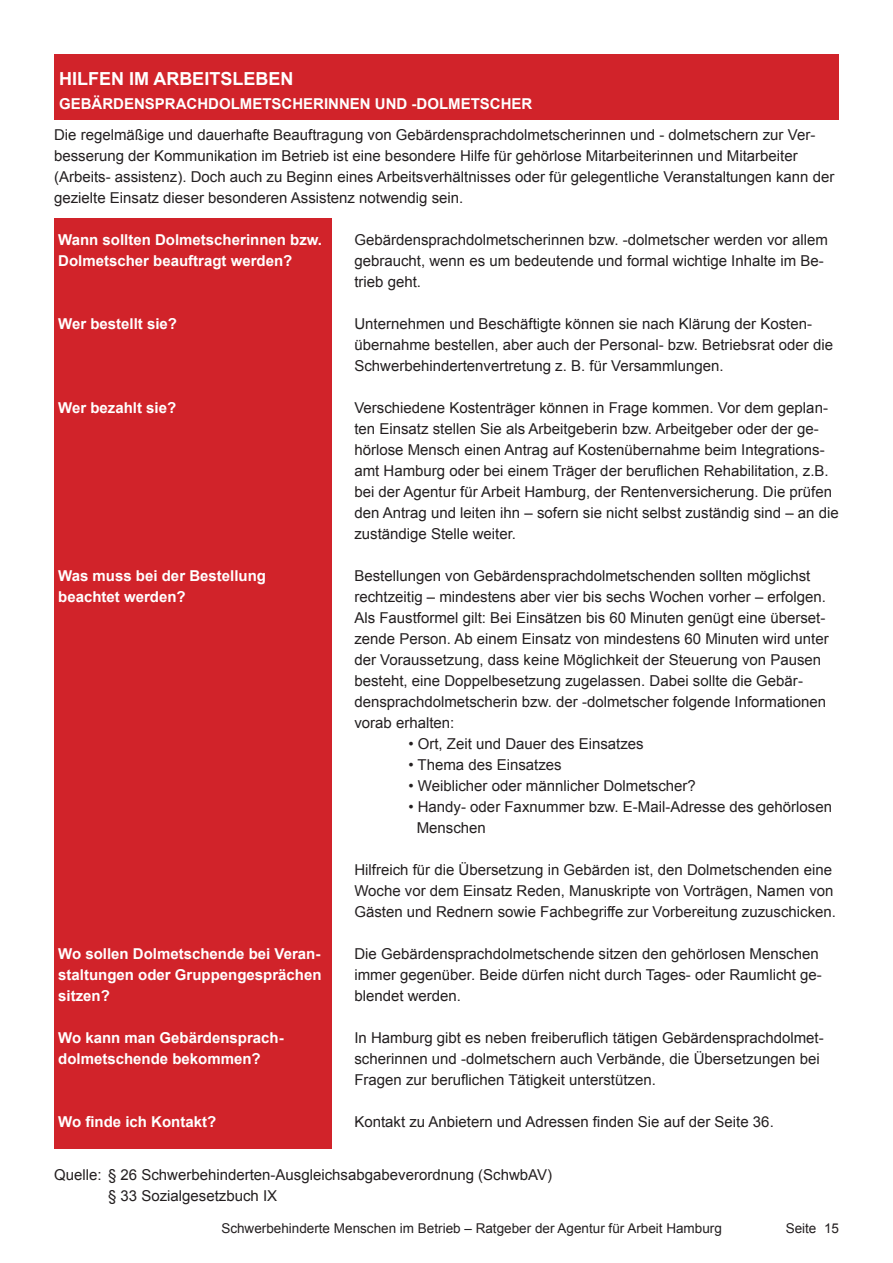
<style>
.page{position:relative;width:893px;height:1263px;background:#fff}
.page>*{position:absolute;margin:0;border:0;box-sizing:border-box;transform-origin:0 0}
.t1{font:700 18px "Arial";color:#fff}
.t2{font:15px/21px "Arial";color:#231f20}
.t3{font:700 15px "Arial";color:#fff}
.t4{font:13.5px "Arial";color:#231f20}
</style>
<div class="page">
<div style="left:54px;top:54px;width:785px;height:66px;background:#d1232a"></div>
<div style="left:54px;top:219px;width:278px;height:930px;background:#d1232a"></div>
<p class="t1" style="left:59px;top:66px;width:236px">HILFEN IM ARBEITSLEBEN</p>
<p class="t3" style="left:59px;top:93px;width:475px">GEBÄRDENSPRACHDOLMETSCHERINNEN UND -DOLMETSCHER</p>
<p class="t2" style="left:54px;top:124px;width:782px">Die regelmäßige und dauerhafte Beauftragung von Gebärdensprachdolmetscherinnen und - dolmetschern zur Ver&shy;besserung der Kommunikation im Betrieb ist eine besondere Hilfe für gehörlose Mitarbeiterinnen und Mitarbeiter (Arbeits- assistenz). Doch auch zu Beginn eines Arbeitsverhältnisses oder für gelegentliche Veranstaltungen kann der gezielte Einsatz dieser besonderen Assistenz notwendig sein.</p>
<p class="t3" style="left:58px;top:230px;width:265px">Wann sollten Dolmetscherinnen bzw.</p>
<p class="t3" style="left:58px;top:251px;width:236px">Dolmetscher beauftragt werden?</p>
<p class="t2" style="left:354px;top:230px;width:475px">Gebärdensprachdolmetscherinnen bzw. -dolmetscher werden vor allem gebraucht, wenn es um bedeutende und formal wichtige Inhalte im Be&shy;trieb geht.</p>
<p class="t2" style="left:354px;top:314px;width:480px">Unternehmen und Beschäftigte können sie nach Klärung der Kosten&shy;übernahme bestellen, aber auch der Personal- bzw. Betriebsrat oder die<br>Schwerbehindertenvertretung z. B. für Versammlungen.</p>
<p class="t2" style="left:354px;top:398px;width:486px">Verschiedene Kostenträger können in Frage kommen. Vor dem geplan&shy;ten Einsatz stellen Sie als Arbeitgeberin bzw. Arbeitgeber oder der ge&shy;hörlose Mensch einen Antrag auf Kostenübernahme beim Integrations&shy;amt Hamburg oder bei einem Träger der beruflichen Rehabilitation, z.B. bei der Agentur für Arbeit Hamburg, der Rentenversicherung. Die prüfen den Antrag und leiten ihn – sofern sie nicht selbst zuständig sind – an die zuständige Stelle weiter.</p>
<p class="t2" style="left:354px;top:566px;width:476px">Bestellungen von Gebärdensprachdolmetschenden sollten möglichst rechtzeitig – mindestens aber vier bis sechs Wochen vorher – erfolgen.<br>Als Faustformel gilt: Bei Einsätzen bis 60 Minuten genügt eine überset&shy;zende Person. Ab einem Einsatz von mindestens 60 Minuten wird unter der Voraussetzung, dass keine Möglichkeit der Steuerung von Pausen besteht, eine Doppelbesetzung zugelassen. Dabei sollte die Gebär&shy;densprachdolmetscherin bzw. der -dolmetscher folgende Informationen vorab erhalten:</p>
<p class="t2" style="left:408px;top:734px;width:237px">• Ort, Zeit und Dauer des Einsatzes</p>
<p class="t2" style="left:408px;top:755px;width:155px">• Thema des Einsatzes</p>
<p class="t2" style="left:408px;top:776px;width:289px">• Weiblicher oder männlicher Dolmetscher?</p>
<p class="t2" style="left:408px;top:797px;width:425px">• Handy- oder Faxnummer bzw. E-Mail-Adresse des gehörlosen</p>
<p class="t2" style="left:417px;top:818px;width:71px">Menschen</p>
<p class="t2" style="left:354px;top:860px;width:483px">Hilfreich für die Übersetzung in Gebärden ist, den Dolmetschenden eine<br>Woche vor dem Einsatz Reden, Manuskripte von Vorträgen, Namen von<br>Gästen und Rednern sowie Fachbegriffe zur Vorbereitung zuzuschicken.</p>
<p class="t2" style="left:354px;top:944px;width:469px">Die Gebärdensprachdolmetschende sitzen den gehörlosen Menschen immer gegenüber. Beide dürfen nicht durch Tages- oder Raumlicht ge&shy;blendet werden.</p>
<p class="t2" style="left:354px;top:1028px;width:471px">In Hamburg gibt es neben freiberuflich tätigen Gebärdensprachdolmet&shy;scherinnen und -dolmetschern auch Verbände, die Übersetzungen bei<br>Fragen zur beruflichen Tätigkeit unterstützen.</p>
<p class="t2" style="left:354px;top:1112px;width:421px">Kontakt zu Anbietern und Adressen finden Sie auf der Seite 36.</p>
<p class="t3" style="left:58px;top:314px;width:120px">Wer bestellt sie?</p>
<p class="t3" style="left:58px;top:398px;width:120px">Wer bezahlt sie?</p>
<p class="t3" style="left:58px;top:566px;width:209px">Was muss bei der Bestellung</p>
<p class="t3" style="left:58px;top:587px;width:129px">beachtet werden?</p>
<p class="t3" style="left:58px;top:944px;width:264px">Wo sollen Dolmetschende bei Veran-</p>
<p class="t3" style="left:58px;top:965px;width:265px">staltungen oder Gruppengesprächen</p>
<p class="t3" style="left:58px;top:986px;width:53px">sitzen?</p>
<p class="t3" style="left:58px;top:1028px;width:227px">Wo kann man Gebärdensprach-</p>
<p class="t3" style="left:58px;top:1049px;width:204px">dolmetschende bekommen?</p>
<p class="t3" style="left:58px;top:1112px;width:160px">Wo finde ich Kontakt?</p>
<p class="t2" style="left:54px;top:1165px;width:500px">Quelle: § 26 Schwerbehinderten-Ausgleichsabgabeverordnung (SchwbAV)</p>
<p class="t2" style="left:108px;top:1186px;width:171px">§ 33 Sozialgesetzbuch IX</p>
<p class="t4" style="left:221px;top:1219px;width:502px">Schwerbehinderte Menschen im Betrieb – Ratgeber der Agentur für Arbeit Hamburg</p>
<p class="t4" style="left:786px;top:1219px;width:55px">Seite 15</p>
</div>
